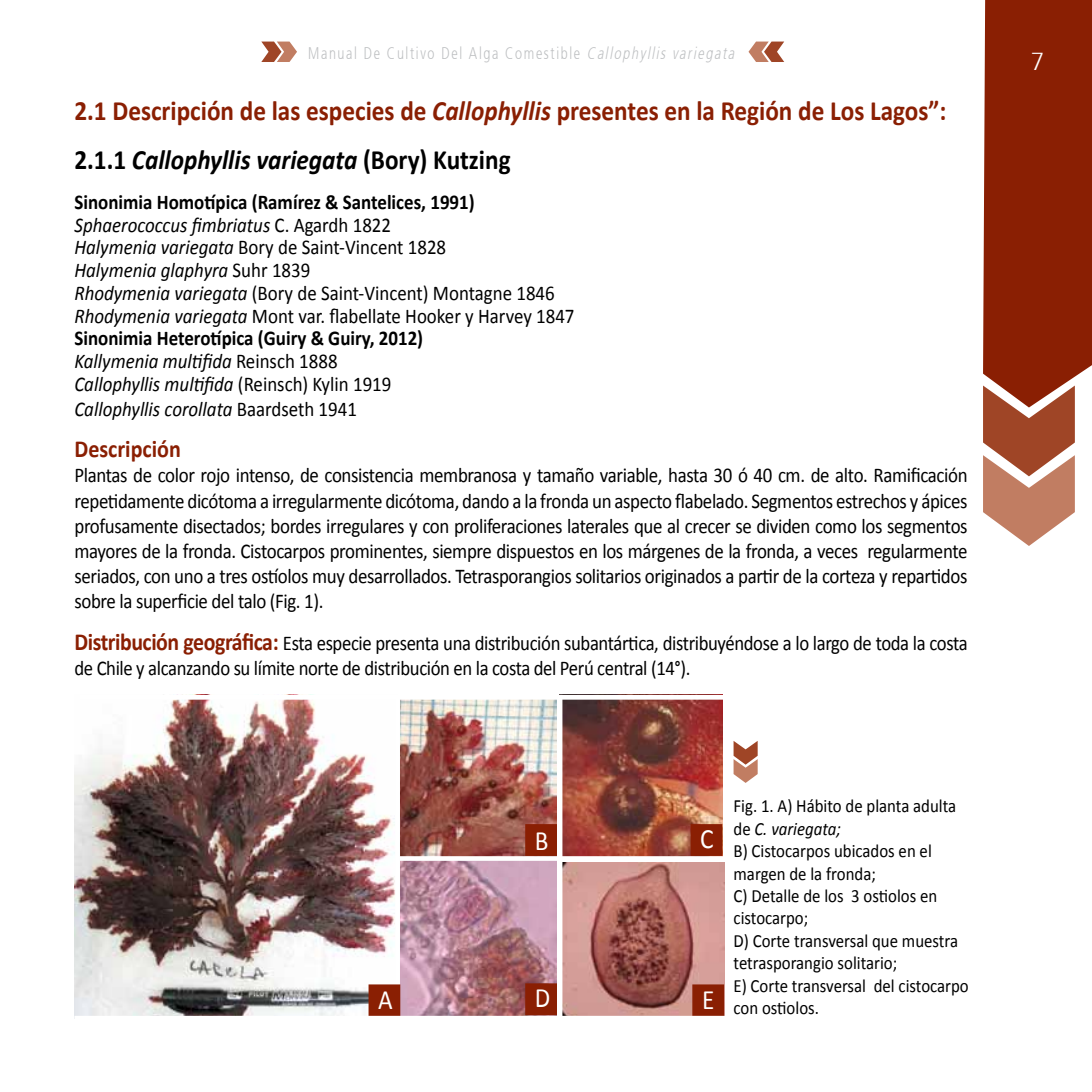
<style>
.page{position:relative;width:1092px;height:1092px;background:#fff}
.page>*{position:absolute;margin:0;border:0;box-sizing:border-box;transform-origin:0 0}
.t1{font:700 28px/48.3px "Calibri";color:#8a1f03;scale:.9 1}
.t2{font:28px "Calibri";color:#fff;scale:.9 1}
.t3{font:700 24.5px "Calibri";color:#8a1f03;scale:.9 1}
.t4{font:300 24.5px "Frutiger 45";color:#fff}
.t5{font:21px/25.2px "Calibri";letter-spacing:-.02em;color:#000;text-align:justify;scale:.9 1}
.t6{font:21px/22.8px "Calibri";color:#000;scale:.9 1}
.t7{font:21px/25.2px "Calibri";letter-spacing:-.02em;color:#000;scale:.89 1}
.t8{font:italic 21px "Calibri";color:#000;scale:.9 1}
.t9{font:18.72px/22.4px "Calibri";color:#000;scale:.9 1}
.t10{font:300 16.8px "Frutiger 45";letter-spacing:.13em;color:#bcbec0;scale:.75 1}
.s1{font-style:italic}
.s2{color:#000}
.s3{font-style:italic;color:#000}
.s4{font-weight:700}
.s5{font-style:normal}
.s6{font-weight:700;font-size:24.5px;color:#8a1f03}
</style>
<div class="page">
<svg style="left:983px;top:0;width:108px;height:546px;background:#9e452c"></svg>
<svg style="left:261px;top:42px;width:36px;height:20px"></svg>
<svg style="left:748px;top:42px;width:36px;height:20px"></svg>
<img style="left:400px;top:699px;width:156px;height:157px">
<img style="left:562px;top:694px;width:161px;height:162px">
<img style="left:400px;top:860px;width:156px;height:155px">
<img style="left:562px;top:862px;width:162px;height:153px">
<img style="left:74px;top:699px;width:321px;height:316px">
<svg style="left:733px;top:741px;width:24px;height:41px"></svg>
<svg style="left:400px;top:856px;width:323px;height:1px"></svg>
<div style="left:368px;top:984px;width:32px;height:32px;background:#8a1f03;border:2px solid #8a1f03"></div>
<div style="left:525px;top:824px;width:32px;height:31px;background:#8a1f03;border:2px solid #8a1f03"></div>
<div style="left:690px;top:824px;width:32px;height:31px;background:#8a1f03;border:2px solid #8a1f03"></div>
<div style="left:525px;top:983px;width:32px;height:32px;background:#8a1f03;border:2px solid #8a1f03"></div>
<div style="left:692px;top:984px;width:32px;height:32px;background:#8a1f03;border:2px solid #8a1f03"></div>
<div style="left:74px;top:1015px;width:659px;height:5px;background:#fff"></div>
<hr style="left:79px;top:695px;width:659px;height:4px;background:#fff">
<p class="t10" style="left:308px;top:43px;width:574px">Manual De Cultivo Del Alga Comestible <span class="s1">Callophyllis variegata</span></p>
<h1 class="t1" style="left:74px;top:87px;width:970px">2.1 Descripción de las especies de <span class="s1">Callophyllis</span> presentes en la Región de Los Lagos”:<br><span class="s2">2.1.1</span> <span class="s3">Callophyllis variegata</span> <span class="s2">(Bory) Kutzing</span></h1>
<p class="t6" style="left:74px;top:190px;width:557px"><span class="s4">Sinonimia Homotípica (Ramírez &amp; Santelices, 1991)<br></span><span class="s1">Sphaerococcus fimbriatus</span> C. Agardh 1822<br><span class="s1">Halymenia variegata</span> Bory de Saint-Vincent 1828<br><span class="s1">Halymenia glaphyra</span> Suhr 1839<br><span class="s1">Rhodymenia variegata</span> (Bory de Saint-Vincent) Montagne 1846<br><span class="s1">Rhodymenia variegata</span> Mont var. flabellate Hooker y Harvey 1847<br><span class="s4">Sinonimia Heterotípica (Guiry &amp; Guiry, 2012)<br></span><span class="s1">Kallymenia multifida</span> Reinsch 1888<br><span class="s1">Callophyllis multifida</span> (Reinsch) Kylin 1919</p>
<p class="t8" style="left:74px;top:395px;width:315px">Callophyllis corollata <span class="s5">Baardseth 1941</span></p>
<p class="t3" style="left:74px;top:433px;width:120px">Descripción</p>
<p class="t5" style="left:74px;top:463px;width:993px">Plantas de color rojo intenso, de consistencia membranosa y tamaño variable, hasta 30 ó 40 cm. de alto. Ramificación repetidamente dicótoma a irregularmente dicótoma, dando a la fronda un aspecto flabelado. Segmentos estrechos y ápices profusamente disectados; bordes irregulares y con proliferaciones laterales que al crecer se dividen como los segmentos mayores de la fronda. Cistocarpos prominentes, siempre dispuestos en los márgenes de la fronda, a veces regularmente seriados, con uno a tres ostíolos muy desarrollados. Tetrasporangios solitarios originados a partir de la corteza y repartidos sobre la superficie del talo (Fig. 1).</p>
<p class="t7" style="left:74px;top:630px;width:1005px"><span class="s6">Distribución geográfica:</span> Esta especie presenta una distribución subantártica, distribuyéndose a lo largo de toda la costa de Chile y alcanzando su límite norte de distribución en la costa del Perú central (14°).</p>
<p class="t9" style="left:733px;top:795px;width:263px">Fig. 1. A) Hábito de planta adulta de <span class="s1">C. variegata;<br></span>B) Cistocarpos ubicados en el margen de la fronda;<br>C) Detalle de los 3 ostiolos en cistocarpo;<br>D) Corte transversal que muestra tetrasporangio solitario;<br>E) Corte transversal del cistocarpo</p>
<h1 class="t2" style="left:534px;top:822px;width:17px">B</h1>
<h1 class="t2" style="left:700px;top:821px;width:16px">C</h1>
<h1 class="t2" style="left:535px;top:980px;width:19px">D</h1>
<h1 class="t2" style="left:702px;top:981px;width:15px">E</h1>
<h1 class="t2" style="left:378px;top:981px;width:18px">A</h1>
<p class="t9" style="left:733px;top:996px;width:96px">con ostiolos.</p>
<p class="t4" style="left:1030px;top:48px;width:15px">7</p>
</div>
